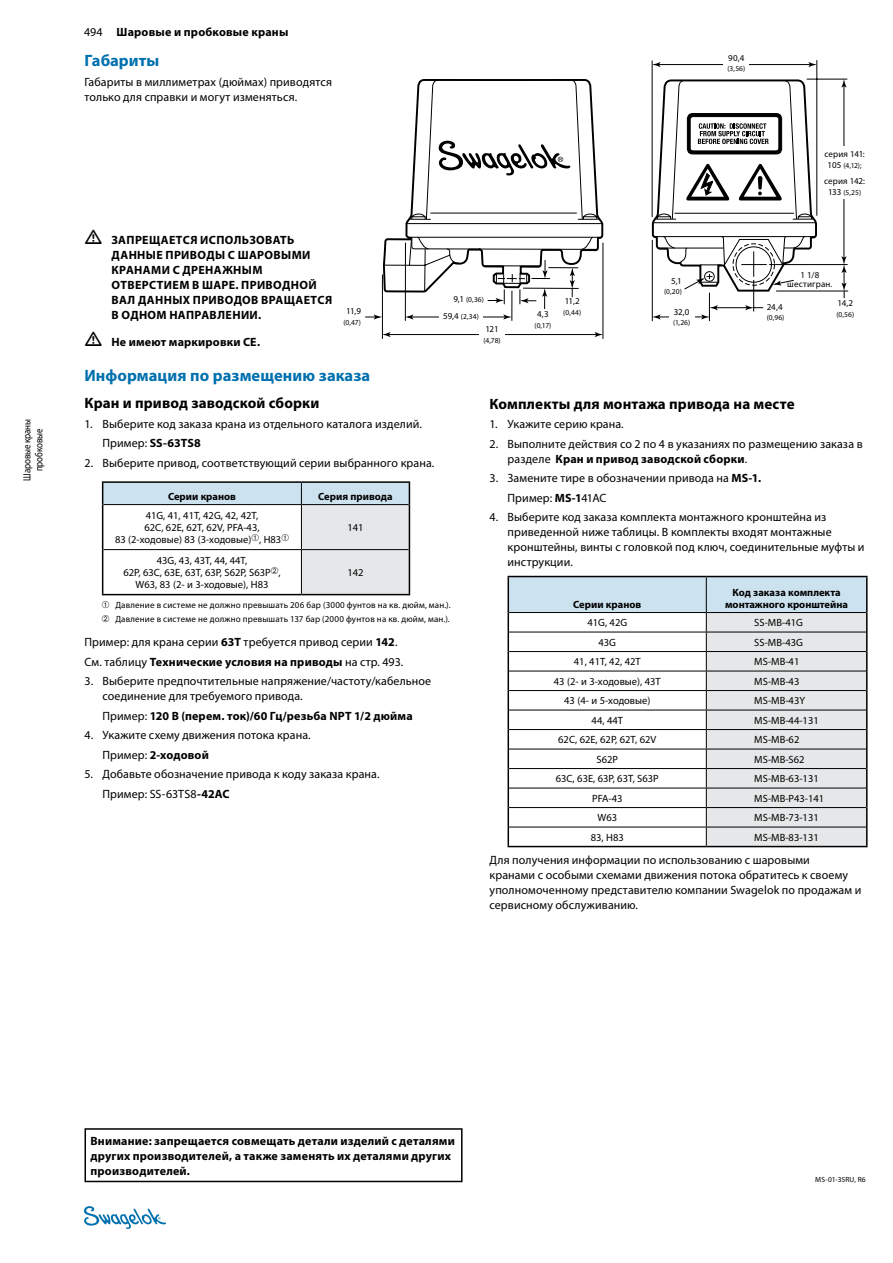
<style>
.page{position:relative;width:893px;height:1263px;background:#fff}
.page>*{position:absolute;margin:0;border:0;box-sizing:border-box;transform-origin:0 0}
.t1{font:700 16.5px "Myriad Pro";letter-spacing:.005em;color:#0070af}
.t2{font:700 15px "Myriad Pro";letter-spacing:.01em;color:#000}
.t3{font:12px/15px "Myriad Pro";letter-spacing:.01em;color:#000}
.t4{font:700 12px/15px "Myriad Pro";letter-spacing:.02em;color:#000}
.t5{font:10.5px/12px "Myriad Pro";color:#000;text-align:center}
.t6{font:700 10.5px/12px "Myriad Pro";color:#000;text-align:center}
.t7{font:10.5px/12px "Myriad Pro";color:#000;text-align:center;scale:.85 1}
.t8{font:9px/9px "Myriad Pro";letter-spacing:.02em;color:#000;text-align:center}
.t9{font:7.5px "Myriad Pro";letter-spacing:.01em;color:#000}
.s1{font-weight:400}
.s2{font-size:9px}
.s3{font-weight:700}
</style>
<div class="page">
<svg style="left:84px;top:1206px;width:82px;height:23px"></svg>
<svg style="left:390px;top:78px;width:428px;height:261px"></svg>
<hr style="left:844px;top:84px;width:1px;height:176px;background:#000">
<svg style="left:841px;top:80px;width:5px;height:8px"></svg>
<hr style="left:769px;top:264px;width:79px;height:1px;background:#000">
<hr style="left:776px;top:291px;width:72px;height:1px;background:#000">
<svg style="left:652px;top:236px;width:195px;height:85px"></svg>
<hr style="left:816px;top:60px;width:1px;height:156px;background:#000">
<hr style="left:807px;top:79px;width:40px;height:1px;background:#000">
<hr style="left:656px;top:64px;width:158px;height:1px;background:#000">
<svg style="left:808px;top:62px;width:9px;height:5px"></svg>
<svg style="left:653px;top:62px;width:7px;height:5px"></svg>
<hr style="left:652px;top:61px;width:1px;height:156px;background:#000">
<svg style="left:409px;top:80px;width:404px;height:140px"></svg>
<hr style="left:405px;top:243px;width:1px;height:78px;background:#000">
<hr style="left:382px;top:275px;width:1px;height:64px;background:#000">
<hr style="left:511px;top:291px;width:1px;height:30px;background:#000">
<svg style="left:365px;top:236px;width:233px;height:84px"></svg>
<hr style="left:385px;top:334px;width:215px;height:1px;background:#000">
<svg style="left:595px;top:332px;width:8px;height:5px"></svg>
<svg style="left:382px;top:332px;width:8px;height:5px"></svg>
<hr style="left:603px;top:243px;width:1px;height:96px;background:#000">
<div style="left:766px;top:300px;width:27px;height:23px;background:#fff"></div>
<div style="left:479px;top:322px;width:26px;height:24px;background:#fff"></div>
<div style="left:439px;top:309px;width:44px;height:14px;background:#fff"></div>
<div style="left:724px;top:52px;width:25px;height:22px;background:#fff"></div>
<div style="left:669px;top:305px;width:25px;height:23px;background:#fff"></div>
<div style="left:823px;top:146px;width:43px;height:53px;background:#fff"></div>
<div style="left:440px;top:292px;width:45px;height:13px;background:#fff"></div>
<hr style="left:102px;top:481px;width:199px;height:2px;background:#000">
<hr style="left:301px;top:481px;width:109px;height:2px;background:#000">
<svg style="left:102px;top:482px;width:308px;height:113px"></svg>
<hr style="left:103px;top:504px;width:198px;height:1px;background:#000">
<hr style="left:301px;top:504px;width:108px;height:1px;background:#000">
<hr style="left:301px;top:505px;width:1px;height:44px;background:#000">
<hr style="left:103px;top:549px;width:198px;height:1px;background:#000">
<hr style="left:301px;top:550px;width:1px;height:44px;background:#000">
<hr style="left:301px;top:549px;width:108px;height:1px;background:#000">
<hr style="left:508px;top:846px;width:198px;height:1px;background:#000">
<hr style="left:706px;top:846px;width:162px;height:1px;background:#000">
<svg style="left:508px;top:576px;width:360px;height:270px"></svg>
<hr style="left:706px;top:827px;width:160px;height:1px;background:#000">
<div style="left:85px;top:1128px;width:378px;height:54px;border:2px solid #000"></div>
<p class="t7" style="left:21px;top:481px;width:74px;rotate:-90deg">Шаровые краны пробковые</p>
<p class="t4" style="left:84px;top:24px;width:206px"><span class="s1">494</span> Шаровые и пробковые краны</p>
<h1 class="t1" style="left:85px;top:50px;width:76px">Габариты</h1>
<p class="t3" style="left:85px;top:74px;width:249px">Габариты в миллиметрах (дюймах) приводятся только для справки и могут изменяться.</p>
<p class="t4" style="left:112px;top:232px;width:222px">ЗАПРЕЩАЕТСЯ ИСПОЛЬЗОВАТЬ<br>ДАННЫЕ ПРИВОДЫ С ШАРОВЫМИ<br>КРАНАМИ С ДРЕНАЖНЫМ<br>ОТВЕРСТИЕМ В ШАРЕ. ПРИВОДНОЙ<br>ВАЛ ДАННЫХ ПРИВОДОВ ВРАЩАЕТСЯ<br>В ОДНОМ НАПРАВЛЕНИИ.</p>
<p class="t4" style="left:112px;top:334px;width:150px">Не имеют маркировки CE.</p>
<p class="t9" style="left:453px;top:295px;width:32px"><span class="s2">9,1</span> (0,36)</p>
<p class="t8" style="left:565px;top:297px;width:17px">11,2</p>
<p class="t8" style="left:346px;top:307px;width:16px">11,9</p>
<p class="t9" style="left:563px;top:308px;width:19px">(0,44)</p>
<p class="t9" style="left:343px;top:318px;width:19px">(0,47)</p>
<p class="t8" style="left:537px;top:309px;width:13px">4,3</p>
<p class="t9" style="left:535px;top:320px;width:18px">(0,17)</p>
<p class="t9" style="left:443px;top:312px;width:37px"><span class="s2">59,4</span> (2,34)</p>
<p class="t8" style="left:485px;top:324px;width:15px">121</p>
<p class="t9" style="left:483px;top:335px;width:19px">(4,78)</p>
<p class="t8" style="left:671px;top:276px;width:12px">5,1</p>
<p class="t9" style="left:664px;top:287px;width:19px">(0,20)</p>
<p class="t8" style="left:674px;top:307px;width:17px">32,0</p>
<p class="t9" style="left:673px;top:318px;width:19px">(1,26)</p>
<p class="t8" style="left:728px;top:53px;width:18px">90,4</p>
<p class="t9" style="left:727px;top:64px;width:19px">(3,56)</p>
<p class="t8" style="left:824px;top:150px;width:42px">серия 141:</p>
<p class="t9" style="left:828px;top:161px;width:35px"><span class="s2">105</span> (4,12);</p>
<p class="t8" style="left:824px;top:177px;width:43px">серия 142:</p>
<p class="t9" style="left:828px;top:188px;width:35px"><span class="s2">133</span> (5,25)</p>
<p class="t8" style="left:787px;top:270px;width:47px">1 1/8 шестигран.</p>
<p class="t8" style="left:767px;top:302px;width:17px">24,4</p>
<p class="t9" style="left:767px;top:313px;width:19px">(0,96)</p>
<p class="t8" style="left:837px;top:299px;width:17px">14,2</p>
<p class="t9" style="left:836px;top:310px;width:19px">(0,56)</p>
<h1 class="t1" style="left:85px;top:365px;width:287px">Информация по размещению заказа</h1>
<p class="t2" style="left:85px;top:393px;width:236px">Кран и привод заводской сборки</p>
<p class="t3" style="left:103px;top:414px;width:321px;line-height:19.5px;text-indent:-18px">1. Выберите код заказа крана из отдельного каталога изделий.<br>Пример: <span class="s3">SS-63TS8</span></p>
<p class="t3" style="left:85px;top:455px;width:351px">2. Выберите привод, соответствующий серии выбранного крана.</p>
<p class="t6" style="left:168px;top:490px;width:70px">Серии кранов</p>
<p class="t6" style="left:318px;top:490px;width:76px">Серия привода</p>
<p class="t5" style="left:115px;top:509px;width:176px">41G, 41, 41T, 42G, 42, 42T,<br>62C, 62E, 62T, 62V, PFA-43,<br>83 (2-ходовые) 83 (3-ходовые)➀, H83➀</p>
<p class="t5" style="left:347px;top:521px;width:18px">141</p>
<p class="t5" style="left:123px;top:554px;width:159px">43G, 43, 43T, 44, 44T,<br>62P, 63C, 63E, 63T, 63P, S62P, S63P➁,<br>W63, 83 (2- и 3-ходовые), H83</p>
<p class="t5" style="left:347px;top:566px;width:18px">142</p>
<p class="t8" style="left:102px;top:598px;width:350px;line-height:13.5px;text-align:left">➀ Давление в системе не должно превышать 206 бар (3000 фунтов на кв. дюйм, ман.).<br>➁ Давление в системе не должно превышать 137 бар (2000 фунтов на кв. дюйм, ман.).</p>
<p class="t3" style="left:85px;top:632px;width:320px;line-height:19.5px">Пример: для крана серии <span class="s3">63T</span> требуется привод серии <span class="s3">142</span>.<br>См. таблицу <span class="s3">Технические условия на приводы</span> на стр. 493.</p>
<p class="t3" style="left:103px;top:674px;width:330px;text-indent:-18px">3. Выберите предпочтительные напряжение/частоту/кабельное соединение для требуемого привода.</p>
<p class="t4" style="left:103px;top:708px;width:312px"><span class="s1">Пример:</span> 120 В (перем. ток)/60 Гц/резьба NPT 1/2 дюйма</p>
<p class="t3" style="left:103px;top:725px;width:210px;line-height:19.5px;text-indent:-18px">4. Укажите схему движения потока крана.<br>Пример: <span class="s3">2-ходовой</span></p>
<p class="t3" style="left:103px;top:764px;width:278px;line-height:19.5px;text-indent:-18px">5. Добавьте обозначение привода к коду заказа крана.<br>Пример: SS-63TS8<span class="s3">-42AC</span></p>
<p class="t2" style="left:490px;top:394px;width:307px">Комплекты для монтажа привода на месте</p>
<p class="t3" style="left:490px;top:416px;width:136px">1. Укажите серию крана.</p>
<p class="t3" style="left:508px;top:436px;width:357px;text-indent:-18px">2. Выполните действия со 2 по 4 в указаниях по размещению заказа в разделе <span class="s3">Кран и привод заводской сборки</span>.</p>
<p class="t3" style="left:508px;top:468px;width:255px;line-height:19.5px;text-indent:-18px">3. Замените тире в обозначении привода на <span class="s3">MS-1.<br></span>Пример: <span class="s3">MS-1</span>41AC</p>
<p class="t3" style="left:508px;top:509px;width:359px;text-indent:-18px">4. Выберите код заказа комплекта монтажного кронштейна из приведенной ниже таблицы. В комплекты входят монтажные кронштейны, винты с головкой под ключ, соединительные муфты и инструкции.</p>
<p class="t6" style="left:573px;top:598px;width:70px">Серии кранов</p>
<p class="t6" style="left:725px;top:586px;width:124px">Код заказа комплекта монтажного кронштейна</p>
<p class="t5" style="left:587px;top:616px;width:41px">41G, 42G</p>
<p class="t5" style="left:754px;top:616px;width:50px">SS-MB-41G</p>
<p class="t5" style="left:598px;top:636px;width:19px">43G</p>
<p class="t5" style="left:754px;top:636px;width:50px">SS-MB-43G</p>
<p class="t5" style="left:574px;top:655px;width:68px">41, 41T, 42, 42T</p>
<p class="t5" style="left:754px;top:655px;width:47px">MS-MB-41</p>
<p class="t5" style="left:554px;top:675px;width:108px">43 (2- и 3-ходовые), 43T</p>
<p class="t5" style="left:754px;top:675px;width:47px">MS-MB-43</p>
<p class="t5" style="left:564px;top:694px;width:88px">43 (4- и 5-ходовые)</p>
<p class="t5" style="left:754px;top:694px;width:52px">MS-MB-43Y</p>
<p class="t5" style="left:592px;top:714px;width:33px">44, 44T</p>
<p class="t5" style="left:754px;top:714px;width:66px">MS-MB-44-131</p>
<p class="t5" style="left:558px;top:733px;width:100px">62C, 62E, 62P, 62T, 62V</p>
<p class="t5" style="left:754px;top:733px;width:47px">MS-MB-62</p>
<p class="t5" style="left:596px;top:753px;width:23px">S62P</p>
<p class="t5" style="left:754px;top:753px;width:52px">MS-MB-S62</p>
<p class="t5" style="left:556px;top:772px;width:105px">63C, 63E, 63P, 63T, S63P</p>
<p class="t5" style="left:754px;top:772px;width:66px">MS-MB-63-131</p>
<p class="t5" style="left:592px;top:792px;width:32px">PFA-43</p>
<p class="t5" style="left:754px;top:792px;width:72px">MS-MB-P43-141</p>
<p class="t5" style="left:597px;top:811px;width:21px">W63</p>
<p class="t5" style="left:754px;top:811px;width:66px">MS-MB-73-131</p>
<p class="t5" style="left:591px;top:831px;width:35px">83, H83</p>
<p class="t5" style="left:754px;top:831px;width:66px">MS-MB-83-131</p>
<p class="t3" style="left:490px;top:852px;width:373px">Для получения информации по использованию с шаровыми<br>кранами с особыми схемами движения потока обратитесь к своему уполномоченному представителю компании Swagelok по продажам и сервисному обслуживанию.</p>
<p class="t4" style="left:91px;top:1133px;width:366px">Внимание: запрещается совмещать детали изделий с деталями других производителей, а также заменять их деталями других производителей.</p>
<p class="t9" style="left:815px;top:1175px;width:52px">MS-01-35RU, R6</p>
</div>
